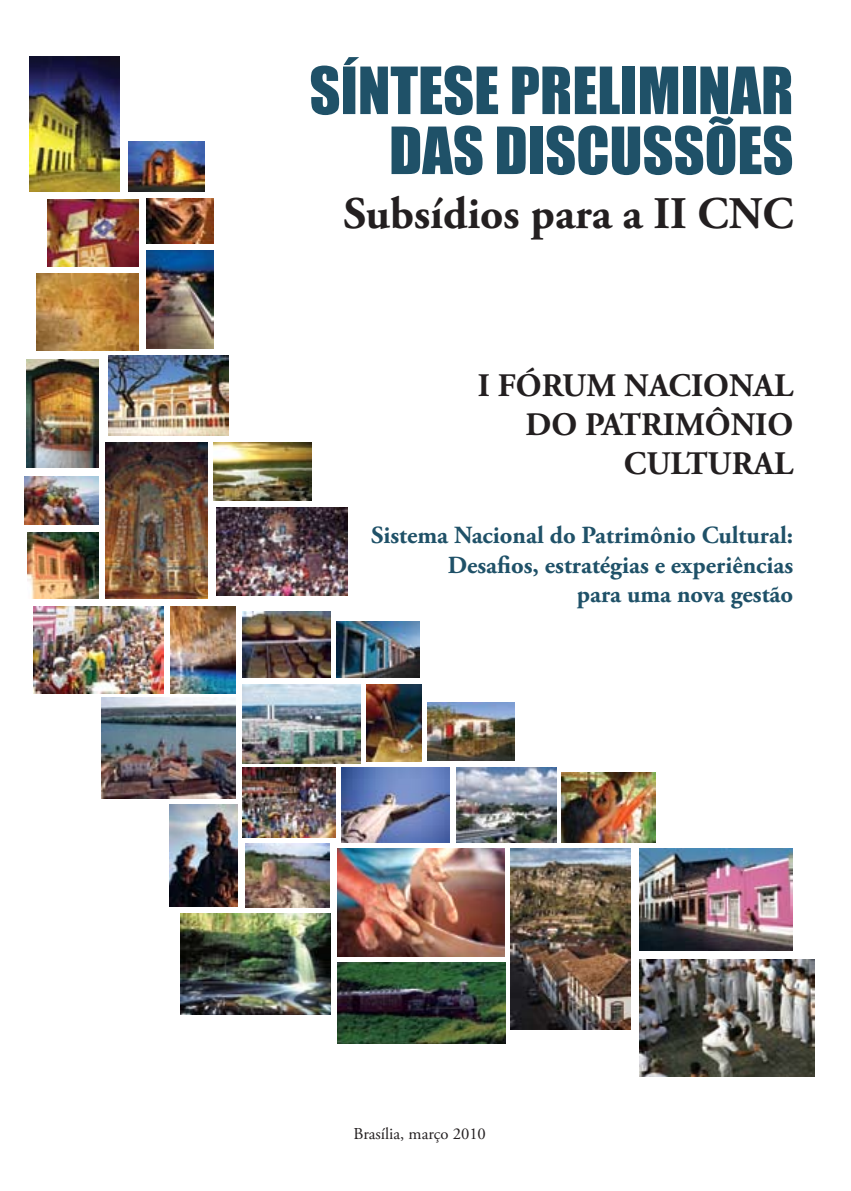
<style>
.page{position:relative;width:851px;height:1191px;background:#fff}
.page>*{position:absolute;margin:0;border:0;box-sizing:border-box;transform-origin:0 0}
.t1{font:60px/60px "Impact";color:#1f5168;text-align:right}
.t2{font:700 45px "Adobe Garamond Pro";color:#231f20}
.t3{font:700 32.8px/39.4px "Adobe Garamond Pro";color:#231f20;text-align:right}
.t4{font:700 24.6px/29.6px "Adobe Garamond Pro";color:#1f5168;text-align:right}
.t5{font:16.6px "Adobe Garamond Pro";color:#231f20}
</style>
<div class="page">
<img style="left:427px;top:702px;width:87px;height:58px">
<img style="left:341px;top:768px;width:108px;height:74px">
<img style="left:639px;top:848px;width:153px;height:103px">
<img style="left:242px;top:767px;width:93px;height:70px">
<img style="left:366px;top:684px;width:55px;height:77px">
<img style="left:27px;top:359px;width:72px;height:108px">
<img style="left:456px;top:768px;width:100px;height:74px">
<img style="left:27px;top:532px;width:72px;height:66px">
<img style="left:245px;top:844px;width:84px;height:63px">
<img style="left:36px;top:274px;width:102px;height:76px">
<img style="left:105px;top:442px;width:102px;height:156px">
<img style="left:169px;top:805px;width:68px;height:102px">
<img style="left:48px;top:199px;width:90px;height:68px">
<img style="left:129px;top:141px;width:75px;height:51px">
<img style="left:29px;top:56px;width:91px;height:136px">
<img style="left:109px;top:355px;width:120px;height:80px">
<img style="left:216px;top:508px;width:131px;height:87px">
<img style="left:146px;top:199px;width:68px;height:44px">
<img style="left:33px;top:607px;width:130px;height:86px">
<img style="left:242px;top:611px;width:88px;height:66px">
<img style="left:25px;top:476px;width:74px;height:49px">
<img style="left:214px;top:442px;width:97px;height:58px">
<img style="left:101px;top:697px;width:134px;height:101px">
<img style="left:242px;top:684px;width:118px;height:79px">
<img style="left:510px;top:848px;width:120px;height:181px">
<img style="left:336px;top:622px;width:83px;height:55px">
<img style="left:181px;top:913px;width:149px;height:101px">
<img style="left:170px;top:607px;width:65px;height:86px">
<img style="left:337px;top:848px;width:167px;height:108px">
<img style="left:561px;top:772px;width:94px;height:70px">
<img style="left:639px;top:959px;width:175px;height:117px">
<img style="left:146px;top:250px;width:68px;height:98px">
<img style="left:338px;top:962px;width:167px;height:81px">
<h1 class="t1" style="left:309px;top:59px;width:485px">SÍNTESE PRELIMINAR<br>DAS DISCUSSÕES</h1>
<h2 class="t2" style="left:343px;top:187px;width:451px">Subsídios para a II CNC</h2>
<h3 class="t3" style="left:477px;top:366px;width:317px">I FÓRUM NACIONAL<br>DO PATRIMÔNIO<br>CULTURAL</h3>
<p class="t4" style="left:371px;top:521px;width:423px">Sistema Nacional do Patrimônio Cultural:<br>Desafios, estratégias e experiências<br>para uma nova gestão</p>
<p class="t5" style="left:353px;top:1124px;width:134px">Brasília, março 2010</p>
</div>
